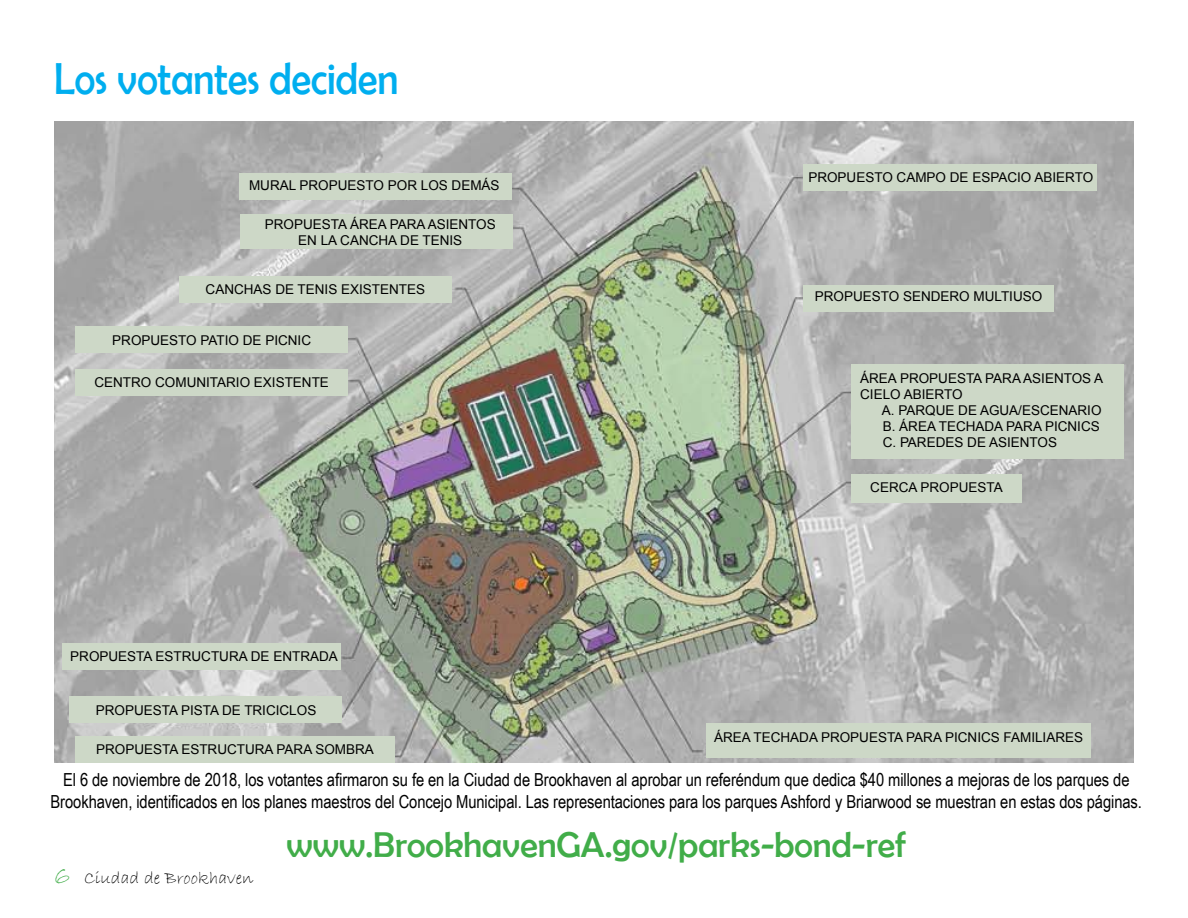
<style>
.page{position:relative;width:1188px;height:918px;background:#fff}
.page>*{position:absolute;margin:0;border:0;box-sizing:border-box;transform-origin:0 0}
.t1{font:45px "Berlin Sans FB";color:#00aeef;scale:.89 1}
.t2{font:36px "Berlin Sans FB";color:#41ad49}
.t3{font:18px/21.6px "Arial Narrow";letter-spacing:-.005em;color:#000;text-align:center}
.t4{font:18px "Bradley Hand ITC";color:#000}
.t5{font:13.5px/16.2px "Arial";color:#000}
.s1{font-size:27px;color:#41ad49}
</style>
<div class="page">
<img style="left:54px;top:122px;width:1080px;height:641px">
<div style="left:240px;top:173px;width:272px;height:27px;background:#cdd8c7"></div>
<div style="left:804px;top:164px;width:293px;height:27px;background:#cdd8c7"></div>
<div style="left:804px;top:285px;width:250px;height:27px;background:#cdd8c7"></div>
<div style="left:851px;top:364px;width:272px;height:95px;background:#cdd8c7"></div>
<div style="left:851px;top:474px;width:171px;height:28px;background:#cdd8c7"></div>
<div style="left:706px;top:723px;width:385px;height:35px;background:#cdd8c7"></div>
<div style="left:241px;top:214px;width:272px;height:35px;background:#cdd8c7"></div>
<div style="left:179px;top:276px;width:272px;height:27px;background:#cdd8c7"></div>
<div style="left:76px;top:326px;width:272px;height:27px;background:#cdd8c7"></div>
<div style="left:76px;top:369px;width:272px;height:27px;background:#cdd8c7"></div>
<div style="left:69px;top:696px;width:272px;height:27px;background:#cdd8c7"></div>
<div style="left:76px;top:736px;width:319px;height:27px;background:#cdd8c7"></div>
<div style="left:63px;top:643px;width:278px;height:27px;background:#cdd8c7"></div>
<h1 class="t1" style="left:54px;top:54px;width:388px">Los votantes deciden</h1>
<p class="t5" style="left:249px;top:178px;width:252px">MURAL PROPUESTO POR LOS DEMÁS</p>
<p class="t5" style="left:265px;top:216px;width:233px;text-align:center">PROPUESTA ÁREA PARA ASIENTOS<br>EN LA CANCHA DE TENIS</p>
<p class="t5" style="left:206px;top:282px;width:221px">CANCHAS DE TENIS EXISTENTES</p>
<p class="t5" style="left:112px;top:332px;width:200px">PROPUESTO PATIO DE PICNIC</p>
<p class="t5" style="left:94px;top:374px;width:236px">CENTRO COMUNITARIO EXISTENTE</p>
<p class="t5" style="left:70px;top:648px;width:269px">PROPUESTA ESTRUCTURA DE ENTRADA</p>
<p class="t5" style="left:96px;top:702px;width:222px">PROPUESTA PISTA DE TRICICLOS</p>
<p class="t5" style="left:96px;top:741px;width:279px">PROPUESTA ESTRUCTURA PARA SOMBRA</p>
<p class="t5" style="left:808px;top:169px;width:286px">PROPUESTO CAMPO DE ESPACIO ABIERTO</p>
<p class="t5" style="left:815px;top:289px;width:229px">PROPUESTO SENDERO MULTIUSO</p>
<p class="t5" style="left:860px;top:370px;width:245px">ÁREA PROPUESTA PARA ASIENTOS A<br>CIELO ABIERTO</p>
<p class="t5" style="left:882px;top:402px;width:221px">A. PARQUE DE AGUA/ESCENARIO<br>B. ÁREA TECHADA PARA PICNICS<br>C. PAREDES DE ASIENTOS</p>
<p class="t5" style="left:870px;top:479px;width:134px">CERCA PROPUESTA</p>
<p class="t5" style="left:714px;top:729px;width:371px">ÁREA TECHADA PROPUESTA PARA PICNICS FAMILIARES</p>
<p class="t3" style="left:51px;top:769px;width:1093px">El 6 de noviembre de 2018, los votantes afirmaron su fe en la Ciudad de Brookhaven al aprobar un referéndum que dedica $40 millones a mejoras de los parques de<br>Brookhaven, identificados en los planes maestros del Concejo Municipal. Las representaciones para los parques Ashford y Briarwood se muestran en estas dos páginas.</p>
<h3 class="t4" style="left:54px;top:866px;width:201px"><span class="s1">6</span> Ciudad de Brookhaven</h3>
<h2 class="t2" style="left:287px;top:825px;width:620px">www.BrookhavenGA.gov/parks-bond-ref</h2>
</div>
